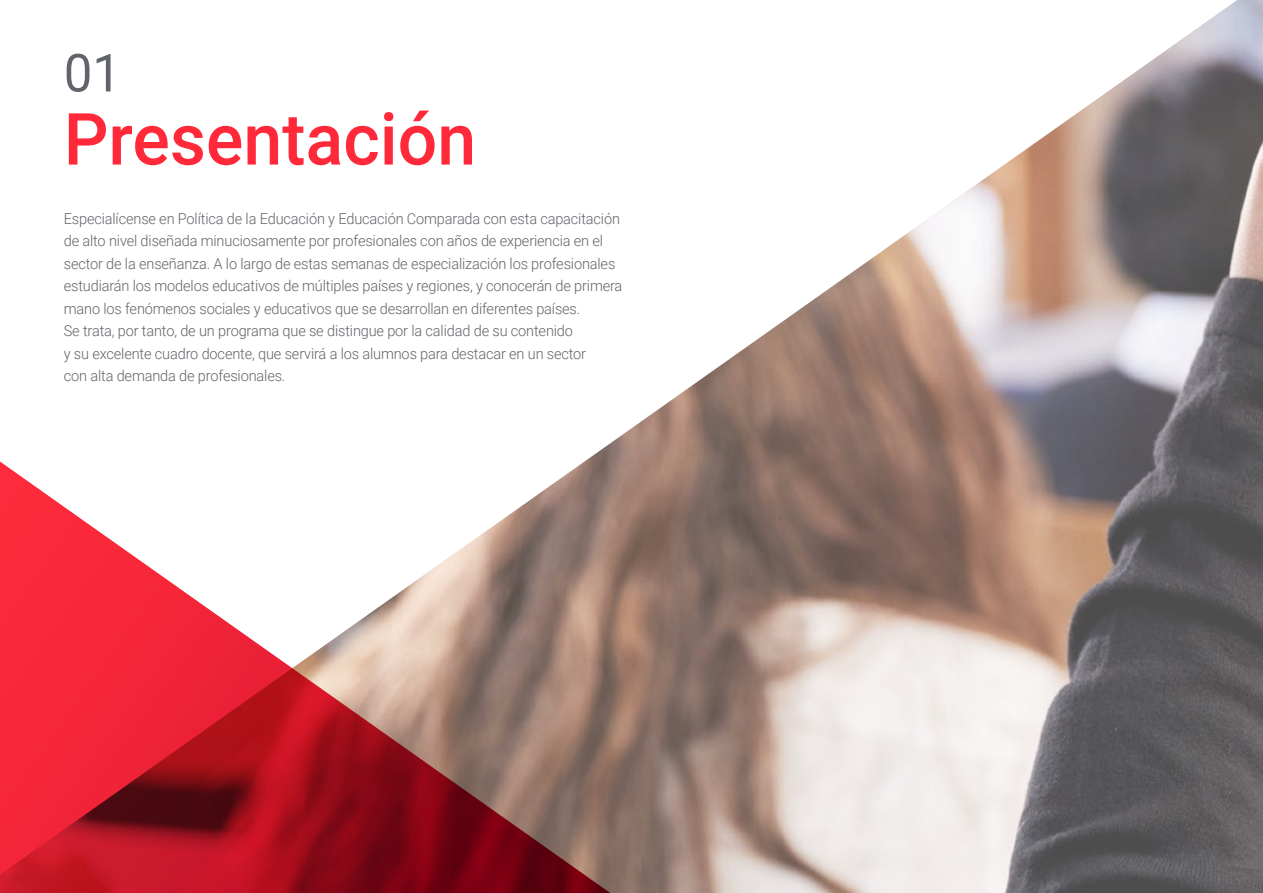
<style>
.page{position:relative;width:1263px;height:893px;background:#fff}
.page>*{position:absolute;margin:0;border:0;box-sizing:border-box;transform-origin:0 0}
.t1{font:500 72px "Roboto";color:#ff293a}
.t2{font:52.5px "Roboto";color:#61646a}
.t3{font:300 15px/22.5px "Roboto";letter-spacing:-.01em;color:#61646a}
</style>
<div class="page">
<img style="left:606px;top:0;width:657px;height:893px">
<svg style="left:0;top:446px;width:640px;height:447px"></svg>
<h2 class="t2" style="left:64px;top:36px;width:59px">01</h2>
<h1 class="t1" style="left:64px;top:89px;width:414px">Presentación</h1>
<p class="t3" style="left:64px;top:207px;width:560px">Especialícense en Política de la Educación y Educación Comparada con esta capacitación de alto nivel diseñada minuciosamente por profesionales con años de experiencia en el sector de la enseñanza. A lo largo de estas semanas de especialización los profesionales estudiarán los modelos educativos de múltiples países y regiones, y conocerán de primera mano los fenómenos sociales y educativos que se desarrollan en diferentes países.<br>Se trata, por tanto, de un programa que se distingue por la calidad de su contenido<br>y su excelente cuadro docente, que servirá a los alumnos para destacar en un sector<br>con alta demanda de profesionales.</p>
</div>
